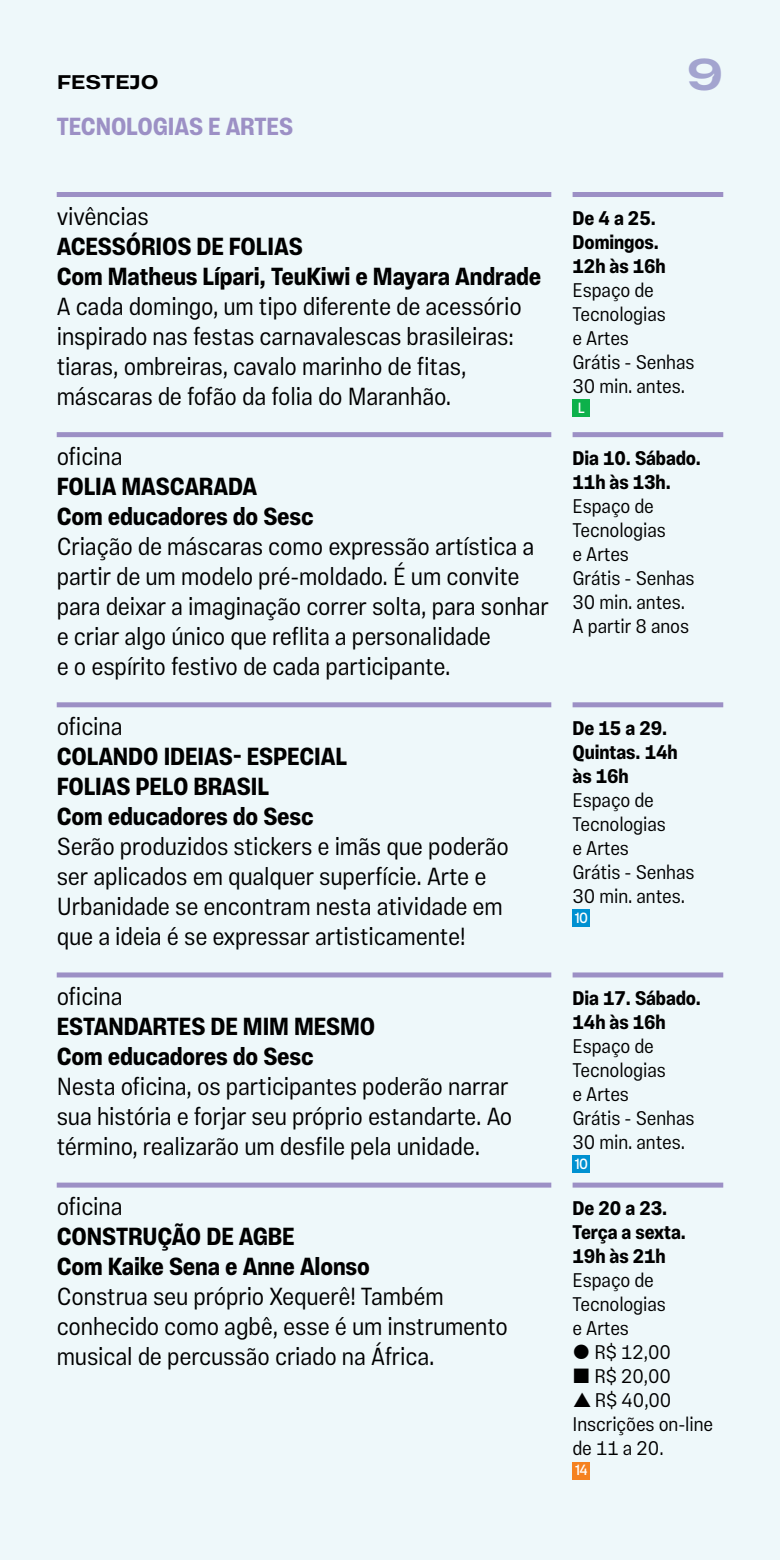
<style>
.page{position:relative;width:780px;height:1560px;background:#fff}
.page>*{position:absolute;margin:0;border:0;box-sizing:border-box;transform-origin:0 0}
.t1{font:700 45px "Vinila Extended";color:#9c90c5}
.t2{font:300 25px/30px "Vinila Condensed";letter-spacing:-.005em;color:#000}
.t3{font:700 25px/30px "Vinila Condensed";letter-spacing:-.005em;color:#000}
.t4{font:700 25px "Vinila Condensed";letter-spacing:-.005em;color:#9c90c5}
.t5{font:300 20px/24px "Vinila Condensed";letter-spacing:-.005em;color:#000}
.t6{font:700 20px/24px "Vinila Condensed";letter-spacing:-.005em;color:#000}
.t7{font:700 20px "Vinila Extended";letter-spacing:-.005em;color:#000}
.t8{font:15px "Vinila Condensed";color:#fff}
</style>
<div class="page">
<div style="left:0;top:0;width:780px;height:1559px;background:#eef8fa"></div>
<div style="left:572px;top:972px;width:151px;height:5px;background:#9c90c5"></div>
<div style="left:572px;top:1155px;width:18px;height:18px;background:#0091d1"></div>
<div style="left:572px;top:432px;width:151px;height:5px;background:#9c90c5"></div>
<div style="left:57px;top:192px;width:494px;height:5px;background:#9c90c5"></div>
<div style="left:57px;top:432px;width:494px;height:5px;background:#9c90c5"></div>
<div style="left:57px;top:702px;width:494px;height:5px;background:#9c90c5"></div>
<div style="left:57px;top:972px;width:494px;height:5px;background:#9c90c5"></div>
<div style="left:57px;top:1182px;width:494px;height:5px;background:#9c90c5"></div>
<div style="left:572px;top:702px;width:151px;height:5px;background:#9c90c5"></div>
<div style="left:572px;top:909px;width:18px;height:18px;background:#0091d1"></div>
<div style="left:572px;top:192px;width:151px;height:5px;background:#9c90c5"></div>
<div style="left:572px;top:399px;width:18px;height:18px;background:#0db14b"></div>
<div style="left:572px;top:1182px;width:151px;height:5px;background:#9c90c5"></div>
<div style="left:572px;top:1461px;width:18px;height:18px;background:#f58220"></div>
<p class="t7" style="left:57px;top:70px;width:103px">FESTEJO</p>
<p class="t4" style="left:57px;top:111px;width:238px">TECNOLOGIAS E ARTES</p>
<h1 class="t1" style="left:686px;top:47px;width:38px">9</h1>
<p class="t2" style="left:57px;top:201px;width:94px">vivências</p>
<p class="t3" style="left:57px;top:231px;width:486px">ACESSÓRIOS DE FOLIAS<br>Com Matheus Lípari, TeuKiwi e Mayara Andrade</p>
<p class="t2" style="left:57px;top:291px;width:466px">A cada domingo, um tipo diferente de acessório inspirado nas festas carnavalescas brasileiras: tiaras, ombreiras, cavalo marinho de fitas, máscaras de fofão da folia do Maranhão.</p>
<p class="t2" style="left:57px;top:441px;width:67px">oficina</p>
<p class="t3" style="left:57px;top:471px;width:258px">FOLIA MASCARADA<br>Com educadores do Sesc</p>
<p class="t2" style="left:57px;top:531px;width:493px">Criação de máscaras como expressão artística a partir de um modelo pré-moldado. É um convite para deixar a imaginação correr solta, para sonhar e criar algo único que reflita a personalidade<br>e o espírito festivo de cada participante.</p>
<p class="t2" style="left:57px;top:711px;width:67px">oficina</p>
<p class="t3" style="left:57px;top:741px;width:292px">COLANDO IDEIAS- ESPECIAL<br>FOLIAS PELO BRASIL<br>Com educadores do Sesc</p>
<p class="t2" style="left:57px;top:831px;width:453px">Serão produzidos stickers e imãs que poderão ser aplicados em qualquer superfície. Arte e Urbanidade se encontram nesta atividade em que a ideia é se expressar artisticamente!</p>
<p class="t2" style="left:57px;top:981px;width:67px">oficina</p>
<p class="t3" style="left:57px;top:1011px;width:320px">ESTANDARTES DE MIM MESMO<br>Com educadores do Sesc</p>
<p class="t2" style="left:57px;top:1071px;width:457px">Nesta oficina, os participantes poderão narrar sua história e forjar seu próprio estandarte. Ao término, realizarão um desfile pela unidade.</p>
<p class="t2" style="left:57px;top:1191px;width:67px">oficina</p>
<p class="t3" style="left:57px;top:1221px;width:315px">CONSTRUÇÃO DE AGBE<br>Com Kaike Sena e Anne Alonso</p>
<p class="t2" style="left:57px;top:1281px;width:453px">Construa seu próprio Xequerê! Também conhecido como agbê, esse é um instrumento musical de percussão criado na África.</p>
<p class="t6" style="left:572px;top:206px;width:95px">De 4 a 25.<br>Domingos.<br>12h às 16h</p>
<p class="t5" style="left:572px;top:277px;width:123px">Espaço de<br>Tecnologias<br>e Artes<br>Grátis - Senhas<br>30 min. antes.</p>
<p class="t8" style="left:578px;top:399px;width:8px">L</p>
<p class="t6" style="left:572px;top:446px;width:130px">Dia 10. Sábado.<br>11h às 13h.</p>
<p class="t5" style="left:572px;top:493px;width:123px">Espaço de<br>Tecnologias<br>e Artes<br>Grátis - Senhas<br>30 min. antes.<br>A partir 8 anos</p>
<p class="t6" style="left:572px;top:716px;width:107px">De 15 a 29.<br>Quintas. 14h às 16h</p>
<p class="t5" style="left:572px;top:787px;width:123px">Espaço de<br>Tecnologias<br>e Artes<br>Grátis - Senhas<br>30 min. antes.</p>
<p class="t8" style="left:574px;top:909px;width:15px">10</p>
<p class="t6" style="left:572px;top:986px;width:130px">Dia 17. Sábado.<br>14h às 16h</p>
<p class="t5" style="left:572px;top:1033px;width:123px">Espaço de<br>Tecnologias<br>e Artes<br>Grátis - Senhas<br>30 min. antes.</p>
<p class="t8" style="left:574px;top:1155px;width:15px">10</p>
<p class="t6" style="left:572px;top:1196px;width:115px">De 20 a 23.<br>Terça a sexta.<br>19h às 21h</p>
<p class="t5" style="left:572px;top:1267px;width:95px">Espaço de<br>Tecnologias e Artes</p>
<p class="t5" style="left:594px;top:1339px;width:78px">R$ 12,00</p>
<p class="t5" style="left:594px;top:1363px;width:78px">R$ 20,00</p>
<p class="t5" style="left:594px;top:1387px;width:78px">R$ 40,00</p>
<p class="t5" style="left:572px;top:1411px;width:142px">Inscrições on-line</p>
<p class="t5" style="left:572px;top:1435px;width:93px">de 11 a 20.</p>
<p class="t8" style="left:575px;top:1461px;width:14px">14</p>
</div>
